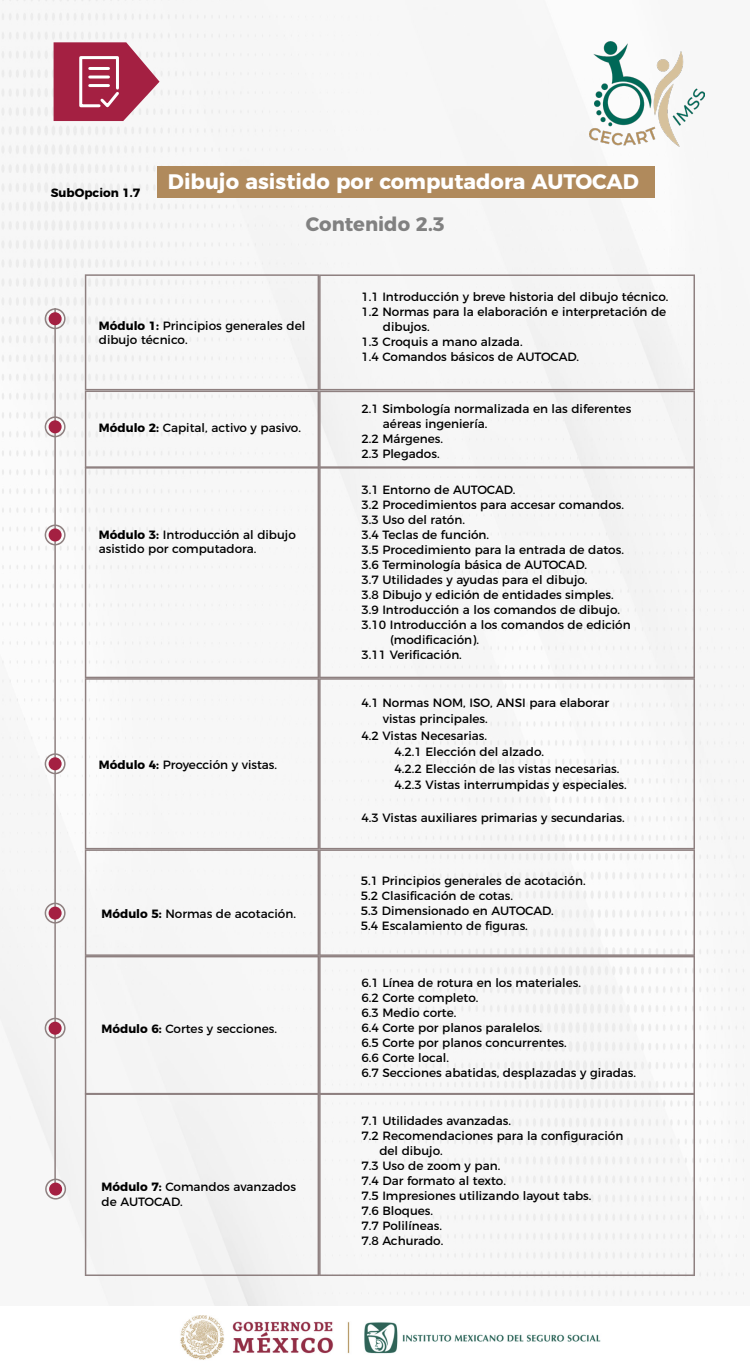
<style>
.page{position:relative;width:750px;height:1370px;background:#fff}
.page>*{position:absolute;margin:0;border:0;box-sizing:border-box;transform-origin:0 0}
.t1{font:700 21px "Montserrat";color:#fff}
.t2{font:700 19.5px "Montserrat";color:#818181}
.t3{font:12px/15px "Montserrat";color:#000}
.t4{font:700 12px "Montserrat";color:#000}
.s1{font-weight:700}
</style>
<div class="page">
<div style="left:0;top:0;width:745px;height:1306px;background:#f6f6f6"></div>
<div style="left:157px;top:167px;width:497px;height:31px;background:#b08a5c"></div>
<div style="left:85px;top:274px;width:610px;height:193px;background:#f6f6f6"></div>
<svg style="left:85px;top:467px;width:234px;height:211px"></svg>
<div style="left:319px;top:467px;width:376px;height:211px;background:#f6f6f6"></div>
<div style="left:85px;top:1094px;width:234px;height:182px;background:#f4f4f4"></div>
<svg style="left:319px;top:1094px;width:376px;height:182px"></svg>
<svg style="left:85px;top:678px;width:610px;height:416px"></svg>
<svg style="left:319px;top:956px;width:376px;height:138px"></svg>
<img style="left:589px;top:42px;width:116px;height:105px">
<svg style="left:54px;top:42px;width:106px;height:79px"></svg>
<hr style="left:90px;top:67px;width:18px;height:3px;background:#fff">
<hr style="left:90px;top:76px;width:18px;height:3px;background:#fff">
<hr style="left:90px;top:84px;width:18px;height:3px;background:#fff">
<img style="left:180px;top:1315px;width:421px;height:45px">
<hr style="left:54px;top:308px;width:2px;height:883px;background:#8e8080">
<svg style="left:45px;top:308px;width:21px;height:21px"></svg>
<div style="left:49px;top:312px;width:13px;height:13px;background:#a42042;border-radius:50%"></div>
<svg style="left:45px;top:416px;width:21px;height:21px"></svg>
<div style="left:49px;top:420px;width:13px;height:13px;background:#a42042;border-radius:50%"></div>
<svg style="left:45px;top:525px;width:21px;height:20px"></svg>
<div style="left:49px;top:528px;width:13px;height:13px;background:#a42042;border-radius:50%"></div>
<svg style="left:45px;top:753px;width:21px;height:21px"></svg>
<div style="left:49px;top:757px;width:13px;height:13px;background:#a42042;border-radius:50%"></div>
<svg style="left:45px;top:903px;width:21px;height:21px"></svg>
<div style="left:49px;top:907px;width:13px;height:13px;background:#a42042;border-radius:50%"></div>
<svg style="left:45px;top:1179px;width:21px;height:21px"></svg>
<div style="left:49px;top:1183px;width:13px;height:13px;background:#a42042;border-radius:50%"></div>
<svg style="left:45px;top:1018px;width:21px;height:21px"></svg>
<div style="left:49px;top:1022px;width:13px;height:13px;background:#a42042;border-radius:50%"></div>
<p class="t4" style="left:51px;top:182px;width:91px">SubOpcion 1.7</p>
<h1 class="t1" style="left:168px;top:164px;width:472px">Dibujo asistido por computadora AUTOCAD</h1>
<h2 class="t2" style="left:306px;top:208px;width:140px">Contenido 2.3</h2>
<p class="t3" style="left:99px;top:318px;width:208px;line-height:14.4px"><span class="s1">Módulo 1:</span> Principios generales del dibujo técnico.</p>
<p class="t3" style="left:99px;top:420px;width:204px"><span class="s1">Módulo 2:</span> Capital, activo y pasivo.</p>
<p class="t3" style="left:99px;top:526px;width:199px;line-height:14.4px"><span class="s1">Módulo 3:</span> Introducción al dibujo asistido por computadora.</p>
<p class="t3" style="left:99px;top:756px;width:180px"><span class="s1">Módulo 4:</span> Proyección y vistas.</p>
<p class="t3" style="left:102px;top:906px;width:196px"><span class="s1">Módulo 5:</span> Normas de acotación.</p>
<p class="t3" style="left:102px;top:1020px;width:177px"><span class="s1">Módulo 6:</span> Cortes y secciones.</p>
<p class="t3" style="left:102px;top:1179px;width:196px;line-height:14.4px"><span class="s1">Módulo 7:</span> Comandos avanzados de AUTOCAD.</p>
<p class="t3" style="left:361px;top:288px;width:309px">1.1 Introducción y breve historia del dibujo técnico.</p>
<p class="t3" style="left:361px;top:303px;width:306px">1.2 Normas para la elaboración e interpretación de</p>
<p class="t3" style="left:383px;top:318px;width:48px">dibujos.</p>
<p class="t3" style="left:361px;top:333px;width:163px">1.3 Croquis a mano alzada.</p>
<p class="t3" style="left:361px;top:348px;width:219px">1.4 Comandos básicos de AUTOCAD.</p>
<p class="t3" style="left:361px;top:400px;width:271px">2.1 Simbología normalizada en las diferentes</p>
<p class="t3" style="left:383px;top:415px;width:106px">aéreas ingeniería.</p>
<p class="t3" style="left:361px;top:430px;width:83px">2.2 Márgenes.</p>
<p class="t3" style="left:361px;top:445px;width:80px">2.3 Plegados.</p>
<p class="t3" style="left:361px;top:482px;width:156px">3.1 Entorno de AUTOCAD.</p>
<p class="t3" style="left:361px;top:497px;width:264px">3.2 Procedimientos para accesar comandos.</p>
<p class="t3" style="left:361px;top:512px;width:105px">3.3 Uso del ratón.</p>
<p class="t3" style="left:361px;top:527px;width:129px">3.4 Teclas de función.</p>
<p class="t3" style="left:361px;top:542px;width:264px">3.5 Procedimiento para la entrada de datos.</p>
<p class="t3" style="left:361px;top:557px;width:227px">3.6 Terminología básica de AUTOCAD.</p>
<p class="t3" style="left:361px;top:572px;width:228px">3.7 Utilidades y ayudas para el dibujo.</p>
<p class="t3" style="left:361px;top:587px;width:254px">3.8 Dibujo y edición de entidades simples.</p>
<p class="t3" style="left:361px;top:602px;width:260px">3.9 Introducción a los comandos de dibujo.</p>
<p class="t3" style="left:361px;top:617px;width:271px">3.10 Introducción a los comandos de edición</p>
<p class="t3" style="left:390px;top:632px;width:90px">(modificación).</p>
<p class="t3" style="left:361px;top:647px;width:102px">3.11 Verificación.</p>
<p class="t3" style="left:361px;top:694px;width:249px">4.1 Normas NOM, ISO, ANSI para elaborar</p>
<p class="t3" style="left:383px;top:711px;width:106px">vistas principales.</p>
<p class="t3" style="left:361px;top:727px;width:127px">4.2 Vistas Necesarias.</p>
<p class="t3" style="left:394px;top:744px;width:151px">4.2.1 Elección del alzado.</p>
<p class="t3" style="left:394px;top:760px;width:227px">4.2.2 Elección de las vistas necesarias.</p>
<p class="t3" style="left:394px;top:777px;width:234px">4.2.3 Vistas interrumpidas y especiales.</p>
<p class="t3" style="left:361px;top:810px;width:265px">4.3 Vistas auxiliares primarias y secundarias.</p>
<p class="t3" style="left:361px;top:872px;width:226px">5.1 Principios generales de acotación.<br>5.2 Clasificación de cotas.<br>5.3 Dimensionado en AUTOCAD.<br>5.4 Escalamiento de figuras.</p>
<p class="t3" style="left:361px;top:974px;width:276px">6.1 Línea de rotura en los materiales.<br>6.2 Corte completo.<br>6.3 Medio corte.<br>6.4 Corte por planos paralelos.<br>6.5 Corte por planos concurrentes.<br>6.6 Corte local.<br>6.7 Secciones abatidas, desplazadas y giradas.</p>
<p class="t3" style="left:361px;top:1112px;width:151px">7.1 Utilidades avanzadas.</p>
<p class="t3" style="left:361px;top:1127px;width:264px">7.2 Recomendaciones para la configuración</p>
<p class="t3" style="left:379px;top:1142px;width:65px">del dibujo.</p>
<p class="t3" style="left:361px;top:1157px;width:140px">7.3 Uso de zoom y pan.</p>
<p class="t3" style="left:361px;top:1172px;width:146px">7.4 Dar formato al texto.</p>
<p class="t3" style="left:361px;top:1187px;width:232px">7.5 Impresiones utilizando layout tabs.</p>
<p class="t3" style="left:361px;top:1202px;width:73px">7.6 Bloques.</p>
<p class="t3" style="left:361px;top:1217px;width:82px">7.7 Polilíneas.</p>
<p class="t3" style="left:361px;top:1232px;width:84px">7.8 Achurado.</p>
</div>
